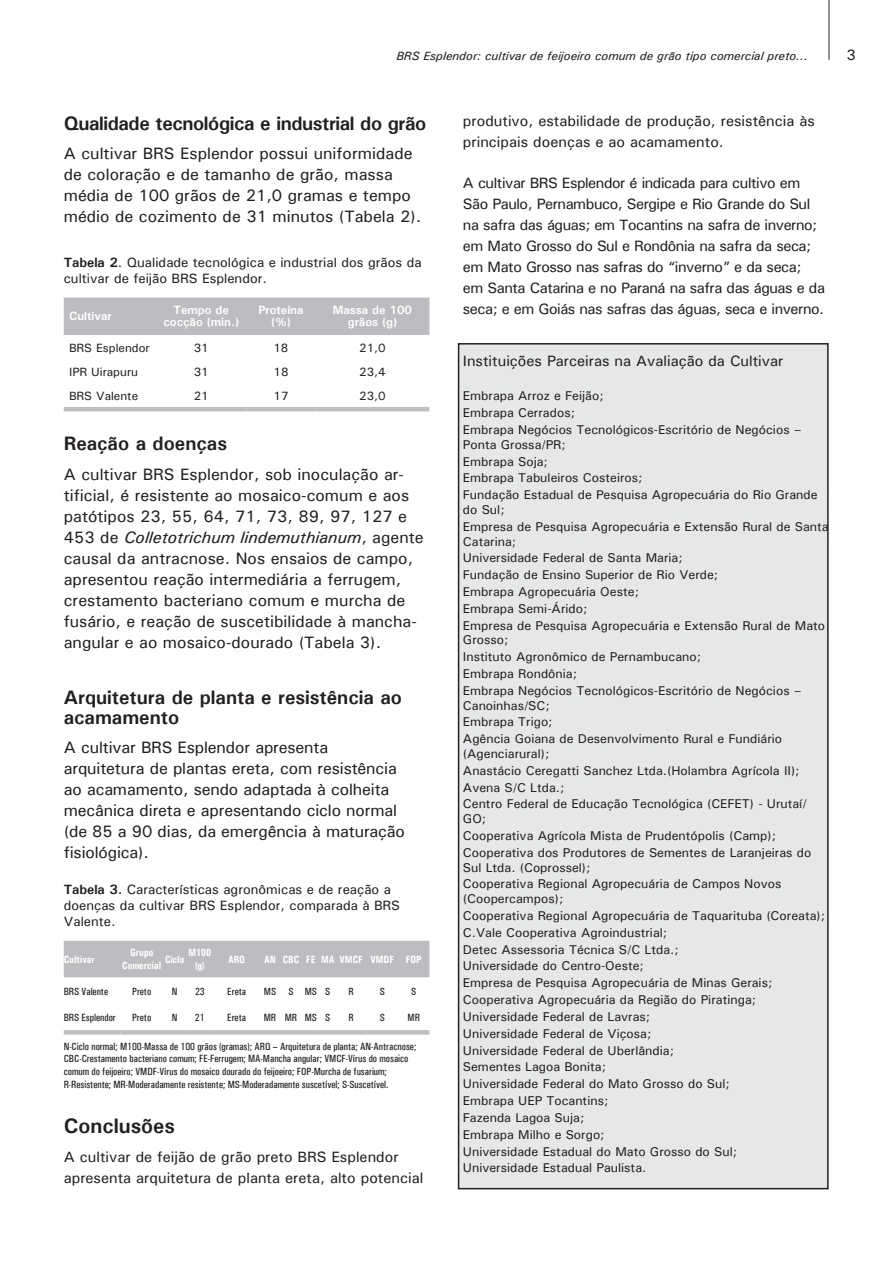
<style>
.page{position:relative;width:893px;height:1263px;background:#fff}
.page>*{position:absolute;margin:0;border:0;box-sizing:border-box;transform-origin:0 0}
.t1{font:700 21px "Univers";color:#231f20}
.t2{font:700 19.5px/19.5px "Univers";color:#231f20}
.t3{font:700 19.5px "Univers";letter-spacing:-.02em;color:#231f20}
.t4{font:500 16.5px/21px "Univers";color:#231f20}
.t5{font:500 15px/21px "Univers";letter-spacing:-.03em;color:#231f20}
.t6{font:500 15px/21px "Univers";color:#231f20}
.t7{font:500 13.5px/16.2px "Univers";color:#231f20}
.t8{font:500 12.75px/16.8px "Univers";color:#231f20}
.t9{font:italic 500 12px "Univers";color:#231f20}
.t10{font:500 12px "Univers";color:#231f20}
.t11{font:700 12px/12px "Univers";color:#fff;text-align:center}
.t12{font:500 10.5px/12.6px "Univers Condensed";color:#231f20}
.t13{font:700 10.5px/12.6px "Univers Condensed";color:#fff;text-align:center}
.s1{font-weight:700}
.s2{font-style:italic}
</style>
<div class="page">
<hr style="left:829px;top:0;width:1px;height:60px;background:#231f20">
<div style="left:459px;top:344px;width:369px;height:845px;background:#e6e7e9"></div>
<div style="left:458px;top:343px;width:371px;height:846px;border:2px solid #231f20"></div>
<div style="left:64px;top:298px;width:365px;height:37px;background:#bcbdc0"></div>
<hr style="left:64px;top:407px;width:92px;height:4px;background:#c0c0c0">
<hr style="left:156px;top:407px;width:91px;height:4px;background:#c0c0c0">
<hr style="left:247px;top:407px;width:68px;height:4px;background:#c0c0c0">
<hr style="left:315px;top:407px;width:114px;height:4px;background:#c0c0c0">
<div style="left:64px;top:941px;width:365px;height:36px;background:#bcbdc0"></div>
<div style="left:64px;top:1030px;width:56px;height:5px;background:#c0c0c0"></div>
<div style="left:120px;top:1030px;width:43px;height:5px;background:#c0c0c0"></div>
<div style="left:163px;top:1030px;width:23px;height:5px;background:#c0c0c0"></div>
<div style="left:186px;top:1030px;width:27px;height:5px;background:#c0c0c0"></div>
<div style="left:213px;top:1030px;width:47px;height:5px;background:#c0c0c0"></div>
<div style="left:260px;top:1030px;width:20px;height:5px;background:#c0c0c0"></div>
<div style="left:280px;top:1030px;width:22px;height:5px;background:#c0c0c0"></div>
<div style="left:302px;top:1030px;width:18px;height:5px;background:#c0c0c0"></div>
<div style="left:320px;top:1030px;width:16px;height:5px;background:#c0c0c0"></div>
<div style="left:336px;top:1030px;width:30px;height:5px;background:#c0c0c0"></div>
<div style="left:366px;top:1030px;width:32px;height:5px;background:#c0c0c0"></div>
<div style="left:398px;top:1030px;width:31px;height:5px;background:#c0c0c0"></div>
<p class="t9" style="left:396px;top:48px;width:413px">BRS Esplendor: cultivar de feijoeiro comum de grão tipo comercial preto...</p>
<p class="t5" style="left:846px;top:44px;width:11px">3</p>
<h2 class="t3" style="left:64px;top:110px;width:364px">Qualidade tecnológica e industrial do grão</h2>
<p class="t4" style="left:64px;top:143px;width:359px">A cultivar BRS Esplendor possui uniformidade de coloração e de tamanho de grão, massa média de 100 grãos de 21,0 gramas e tempo médio de cozimento de 31 minutos (Tabela 2).</p>
<p class="t7" style="left:64px;top:254px;width:359px"><span class="s1">Tabela 2</span>. Qualidade tecnológica e industrial dos grãos da cultivar de feijão BRS Esplendor.</p>
<p class="t11" style="left:69px;top:310px;width:44px">Cultivar</p>
<p class="t11" style="left:164px;top:304px;width:77px">Tempo de cocção (min.)</p>
<p class="t11" style="left:258px;top:304px;width:47px">Proteína (%)</p>
<p class="t11" style="left:333px;top:304px;width:81px">Massa de 100 grãos (g)</p>
<p class="t10" style="left:69px;top:340px;width:82px">BRS Esplendor</p>
<p class="t10" style="left:194px;top:340px;width:17px">31</p>
<p class="t10" style="left:273px;top:340px;width:17px">18</p>
<p class="t10" style="left:359px;top:340px;width:28px">21,0</p>
<p class="t10" style="left:69px;top:364px;width:71px">IPR Uirapuru</p>
<p class="t10" style="left:194px;top:364px;width:17px">31</p>
<p class="t10" style="left:273px;top:364px;width:17px">18</p>
<p class="t10" style="left:359px;top:364px;width:28px">23,4</p>
<p class="t10" style="left:69px;top:388px;width:71px">BRS Valente</p>
<p class="t10" style="left:194px;top:388px;width:17px">21</p>
<p class="t10" style="left:273px;top:388px;width:17px">17</p>
<p class="t10" style="left:359px;top:388px;width:28px">23,0</p>
<h2 class="t2" style="left:64px;top:434px;width:165px">Reação a doenças</h2>
<p class="t4" style="left:64px;top:463px;width:361px">A cultivar BRS Esplendor, sob inoculação ar&shy;tificial, é resistente ao mosaico-comum e aos patótipos 23, 55, 64, 71, 73, 89, 97, 127 e 453 de <span class="s2">Colletotrichum lindemuthianum</span>, agente causal da antracnose. Nos ensaios de campo, apresentou reação intermediária a ferrugem, crestamento bacteriano comum e murcha de fusário, e reação de suscetibilidade à mancha&shy;angular e ao mosaico-dourado (Tabela 3).</p>
<h2 class="t2" style="left:64px;top:687px;width:340px">Arquitetura de planta e resistência ao acamamento</h2>
<p class="t4" style="left:64px;top:736px;width:343px">A cultivar BRS Esplendor apresenta arquitetura de plantas ereta, com resistência ao acamamento, sendo adaptada à colheita mecânica direta e apresentando ciclo normal (de 85 a 90 dias, da emergência à maturação fisiológica).</p>
<p class="t7" style="left:64px;top:881px;width:338px"><span class="s1">Tabela 3.</span> Características agronômicas e de reação a doenças da cultivar BRS Esplendor, comparada à BRS<br>Valente.</p>
<p class="t13" style="left:64px;top:953px;width:33px">Cultivar</p>
<p class="t13" style="left:122px;top:946px;width:40px">Grupo<br>Comercial</p>
<p class="t13" style="left:165px;top:953px;width:21px">Ciclo</p>
<p class="t13" style="left:188px;top:946px;width:24px">M100 (g)</p>
<p class="t13" style="left:228px;top:953px;width:19px">ARQ</p>
<p class="t13" style="left:264px;top:953px;width:159px">AN CBC FE MA VMCF VMDF FOP</p>
<p class="t12" style="left:64px;top:985px;width:46px">BRS Valente</p>
<p class="t12" style="left:132px;top:985px;width:21px">Preto</p>
<p class="t12" style="left:172px;top:985px;width:7px">N</p>
<p class="t12" style="left:195px;top:985px;width:11px">23</p>
<p class="t12" style="left:227px;top:985px;width:20px">Ereta</p>
<p class="t12" style="left:264px;top:985px;width:68px">MS S MSS</p>
<p class="t12" style="left:349px;top:985px;width:7px">R</p>
<p class="t12" style="left:380px;top:985px;width:7px">S</p>
<p class="t12" style="left:411px;top:985px;width:7px">S</p>
<p class="t12" style="left:64px;top:1011px;width:54px">BRS Esplendor</p>
<p class="t12" style="left:132px;top:1011px;width:21px">Preto</p>
<p class="t12" style="left:172px;top:1011px;width:7px">N</p>
<p class="t12" style="left:195px;top:1011px;width:11px">21</p>
<p class="t12" style="left:227px;top:1011px;width:20px">Ereta</p>
<p class="t12" style="left:264px;top:1011px;width:68px">MR MR MS S</p>
<p class="t12" style="left:348px;top:1011px;width:7px">R</p>
<p class="t12" style="left:380px;top:1011px;width:7px">S</p>
<p class="t12" style="left:407px;top:1011px;width:14px">MR</p>
<p class="t12" style="left:64px;top:1040px;width:354px">N-Ciclo normal; M100-Massa de 100 grãos (gramas); ARQ – Arquitetura de planta; AN-Antracnose; CBC-Crestamento bacteriano comum; FE-Ferrugem; MA-Mancha angular; VMCF-Vírus do mosaico comum do feijoeiro; VMDF-Vírus do mosaico dourado do feijoeiro; FOP-Murcha de fusarium; R-Resistente; MR-Moderadamente resistente; MS-Moderadamente suscetível; S-Suscetível.</p>
<h1 class="t1" style="left:64px;top:1112px;width:113px">Conclusões</h1>
<p class="t6" style="left:64px;top:1146px;width:361px">A cultivar de feijão de grão preto BRS Esplendor apresenta arquitetura de planta ereta, alto potencial</p>
<p class="t6" style="left:463px;top:110px;width:354px">produtivo, estabilidade de produção, resistência às principais doenças e ao acamamento.</p>
<p class="t5" style="left:463px;top:172px;width:364px">A cultivar BRS Esplendor é indicada para cultivo em São Paulo, Pernambuco, Sergipe e Rio Grande do Sul na safra das águas; em Tocantins na safra de inverno; em Mato Grosso do Sul e Rondônia na safra da seca; em Mato Grosso nas safras do “inverno” e da seca; em Santa Catarina e no Paraná na safra das águas e da seca; e em Goiás nas safras das águas, seca e inverno.</p>
<p class="t6" style="left:463px;top:350px;width:322px">Instituições Parceiras na Avaliação da Cultivar</p>
<p class="t8" style="left:463px;top:387px;width:340px">Embrapa Arroz e Feijão;<br>Embrapa Cerrados;<br>Embrapa Negócios Tecnológicos-Escritório de Negócios –</p>
<p class="t8" style="left:463px;top:436px;width:356px">Ponta Grossa/PR;<br>Embrapa Soja;<br>Embrapa Tabuleiros Costeiros;<br>Fundação Estadual de Pesquisa Agropecuária do Rio Grande</p>
<p class="t8" style="left:463px;top:501px;width:367px">do Sul;<br>Empresa de Pesquisa Agropecuária e Extensão Rural de Santa</p>
<p class="t8" style="left:463px;top:532px;width:364px">Catarina;<br>Universidade Federal de Santa Maria;<br>Fundação de Ensino Superior de Rio Verde;<br>Embrapa Agropecuária Oeste;<br>Embrapa Semi-Árido;<br>Empresa de Pesquisa Agropecuária e Extensão Rural de Mato</p>
<p class="t8" style="left:463px;top:631px;width:340px">Grosso;<br>Instituto Agronômico de Pernambucano;<br>Embrapa Rondônia;<br>Embrapa Negócios Tecnológicos-Escritório de Negócios –</p>
<p class="t8" style="left:463px;top:696px;width:321px">Canoinhas/SC;<br>Embrapa Trigo;<br>Agência Goiana de Desenvolvimento Rural e Fundiário</p>
<p class="t8" style="left:463px;top:745px;width:345px">(Agenciarural);<br>Anastácio Ceregatti Sanchez Ltda.(Holambra Agrícola II); Avena S/C Ltda.;<br>Centro Federal de Educação Tecnológica (CEFET) - Urutaí/</p>
<p class="t8" style="left:463px;top:810px;width:350px">GO;<br>Cooperativa Agrícola Mista de Prudentópolis (Camp);<br>Cooperativa dos Produtores de Sementes de Laranjeiras do</p>
<p class="t8" style="left:463px;top:858px;width:320px">Sul Ltda. (Coprossel);<br>Cooperativa Regional Agropecuária de Campos Novos</p>
<p class="t8" style="left:463px;top:890px;width:364px">(Coopercampos);<br>Cooperativa Regional Agropecuária de Taquarituba (Coreata); C.Vale Cooperativa Agroindustrial;<br>Detec Assessoria Técnica S/C Ltda.;<br>Universidade do Centro-Oeste;<br>Empresa de Pesquisa Agropecuária de Minas Gerais; Cooperativa Agropecuária da Região do Piratinga; Universidade Federal de Lavras;<br>Universidade Federal de Viçosa;<br>Universidade Federal de Uberlândia;<br>Sementes Lagoa Bonita;<br>Universidade Federal do Mato Grosso do Sul;<br>Embrapa UEP Tocantins;<br>Fazenda Lagoa Suja;<br>Embrapa Milho e Sorgo;<br>Universidade Estadual do Mato Grosso do Sul;<br>Universidade Estadual Paulista.</p>
</div>
